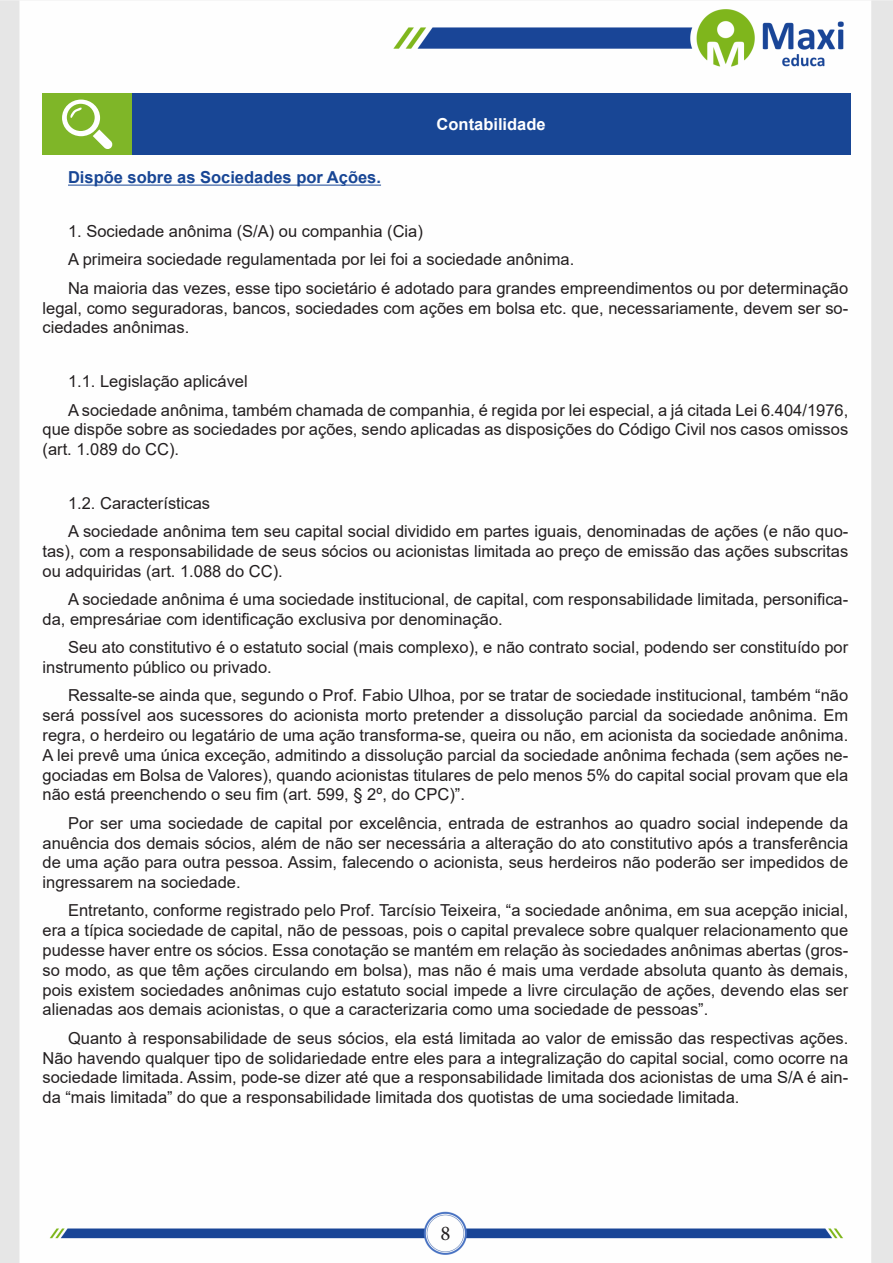
<style>
.page{position:relative;width:893px;height:1263px;background:#fff}
.page>*{position:absolute;margin:0;border:0;box-sizing:border-box;transform-origin:0 0}
.t1{font:21px "Minion Pro";color:#231f20}
.t2{font:16.5px/19.8px "Arial";color:#231f20;text-align:justify}
.TITULO_DE_ASSUNTO__CORPO{font:700 16.5px "Arial";color:#184695}
.Titulo_de_Caixa{font:700 16.5px "Arial";color:#fff}
</style>
<div class="page">
<img style="left:0;top:0;width:893px;height:1263px">
<hr style="left:68px;top:185px;width:313px;height:1px;background:#184695">
<div style="left:43px;top:94px;width:89px;height:61px;background:#7fb628"></div>
<div style="left:132px;top:94px;width:718px;height:61px;background:#184695"></div>
<svg style="left:62px;top:100px;width:51px;height:49px"></svg>
<p class="Titulo_de_Caixa" style="left:437px;top:113px;width:111px">Contabilidade</p>
<p class="TITULO_DE_ASSUNTO__CORPO" style="left:68px;top:166px;width:314px">Dispõe sobre as Sociedades por Ações.</p>
<p class="t2" style="left:68px;top:221px;width:356px">1. Sociedade anônima (S/A) ou companhia (Cia)</p>
<p class="t2" style="left:68px;top:250px;width:508px">A primeira sociedade regulamentada por lei foi a sociedade anônima.</p>
<p class="t2" style="left:43px;top:278px;width:807px;text-indent:26px">Na maioria das vezes, esse tipo societário é adotado para grandes empreendimentos ou por determinação legal, como seguradoras, bancos, sociedades com ações em bolsa etc. que, necessariamente, devem ser so&shy;ciedades anônimas.</p>
<p class="t2" style="left:68px;top:371px;width:181px">1.1. Legislação aplicável</p>
<p class="t2" style="left:43px;top:400px;width:807px;text-indent:26px">A sociedade anônima, também chamada de companhia, é regida por lei especial, a já citada Lei 6.404/1976, que dispõe sobre as sociedades por ações, sendo aplicadas as disposições do Código Civil nos casos omissos (art. 1.089 do CC).</p>
<p class="t2" style="left:68px;top:493px;width:144px">1.2. Características</p>
<p class="t2" style="left:43px;top:521px;width:807px;text-indent:26px">A sociedade anônima tem seu capital social dividido em partes iguais, denominadas de ações (e não quo&shy;tas), com a responsabilidade de seus sócios ou acionistas limitada ao preço de emissão das ações subscritas ou adquiridas (art. 1.088 do CC).</p>
<p class="t2" style="left:43px;top:589px;width:807px;text-indent:26px">A sociedade anônima é uma sociedade institucional, de capital, com responsabilidade limitada, personifica&shy;da, empresáriae com identificação exclusiva por denominação.</p>
<p class="t2" style="left:43px;top:637px;width:807px;text-indent:26px">Seu ato constitutivo é o estatuto social (mais complexo), e não contrato social, podendo ser constituído por instrumento público ou privado.</p>
<p class="t2" style="left:43px;top:686px;width:807px;text-indent:26px">Ressalte-se ainda que, segundo o Prof. Fabio Ulhoa, por se tratar de sociedade institucional, também “não será possível aos sucessores do acionista morto pretender a dissolução parcial da sociedade anônima. Em regra, o herdeiro ou legatário de uma ação transforma-se, queira ou não, em acionista da sociedade anônima.<br>A lei prevê uma única exceção, admitindo a dissolução parcial da sociedade anônima fechada (sem ações ne&shy;gociadas em Bolsa de Valores), quando acionistas titulares de pelo menos 5% do capital social provam que ela não está preenchendo o seu fim (art. 599, § 2º, do CPC)”.</p>
<p class="t2" style="left:43px;top:813px;width:807px;text-indent:26px">Por ser uma sociedade de capital por excelência, entrada de estranhos ao quadro social independe da anuência dos demais sócios, além de não ser necessária a alteração do ato constitutivo após a transferência de uma ação para outra pessoa. Assim, falecendo o acionista, seus herdeiros não poderão ser impedidos de ingressarem na sociedade.</p>
<p class="t2" style="left:43px;top:901px;width:807px;text-indent:26px">Entretanto, conforme registrado pelo Prof. Tarcísio Teixeira, “a sociedade anônima, em sua acepção inicial, era a típica sociedade de capital, não de pessoas, pois o capital prevalece sobre qualquer relacionamento que pudesse haver entre os sócios. Essa conotação se mantém em relação às sociedades anônimas abertas (gros&shy;so modo, as que têm ações circulando em bolsa), mas não é mais uma verdade absoluta quanto às demais, pois existem sociedades anônimas cujo estatuto social impede a livre circulação de ações, devendo elas ser alienadas aos demais acionistas, o que a caracterizaria como uma sociedade de pessoas”.</p>
<p class="t2" style="left:43px;top:1028px;width:807px;text-indent:26px">Quanto à responsabilidade de seus sócios, ela está limitada ao valor de emissão das respectivas ações.<br>Não havendo qualquer tipo de solidariedade entre eles para a integralização do capital social, como ocorre na sociedade limitada. Assim, pode-se dizer até que a responsabilidade limitada dos acionistas de uma S/A é ain&shy;da “mais limitada” do que a responsabilidade limitada dos quotistas de uma sociedade limitada.</p>
<p class="t1" style="left:440px;top:1219px;width:12px">8</p>
</div>
